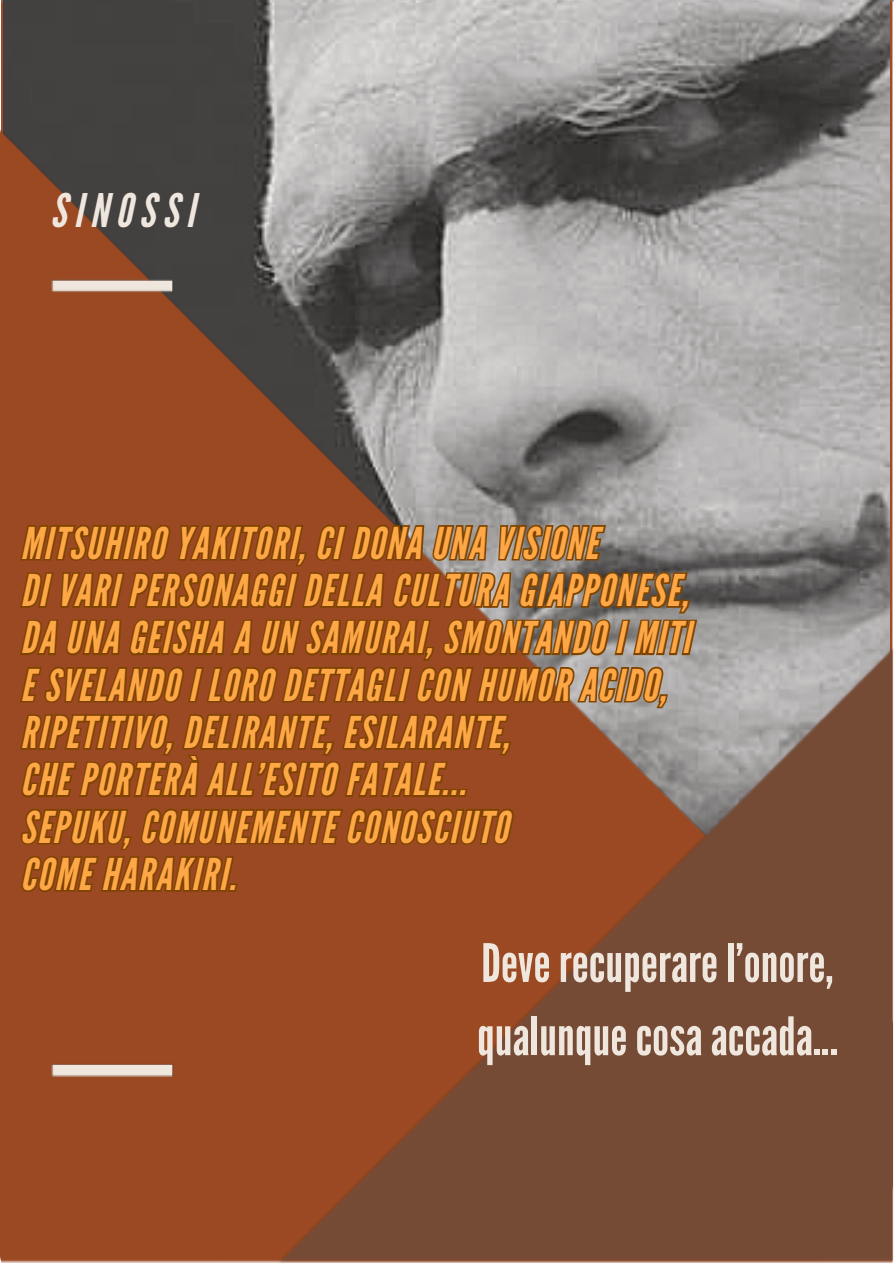
<style>
.page{position:relative;width:894px;height:1264px;background:#fff}
.page>*{position:absolute;margin:0;border:0;box-sizing:border-box;transform-origin:0 0}
.t1{font:52.8px/73.2px "League Gothic";color:#efe7dd}
.t2{font:italic 46.2px "League Gothic";letter-spacing:.16em;color:#efe7dd}
.t3{font:italic 43.65px/47.2px "League Gothic";letter-spacing:.04em;color:#fda747}
</style>
<div class="page">
<img style="left:3px;top:0;width:885px;height:129px">
<img style="left:0;top:129px;width:892px;height:1132px">
<img style="left:221px;top:647px;width:672px;height:616px">
<img style="left:51px;top:279px;width:123px;height:14px">
<img style="left:51px;top:1063px;width:123px;height:13px">
<svg style="left:18px;top:522px;width:681px;height:372px;background:#8f4f23"></svg>
<p class="t2" style="left:50px;top:184px;width:145px">SINOSSI</p>
<p class="t3" style="left:20px;top:520px;width:671px">MITSUHIRO YAKITORI, CI DONA UNA VISIONE<br>DI VARI PERSONAGGI DELLA CULTURA GIAPPONESE, DA UNA GEISHA A UN SAMURAI, SMONTANDO I MITI E SVELANDO I LORO DETTAGLI CON HUMOR ACIDO, RIPETITIVO, DELIRANTE, ESILARANTE,<br>CHE PORTERÀ ALL’ESITO FATALE...<br>SEPUKU, COMUNEMENTE CONOSCIUTO<br>COME HARAKIRI.</p>
<p class="t1" style="left:477px;top:927px;width:362px">Deverecuperarel’onore, qualunquecosaaccada...</p>
</div>
